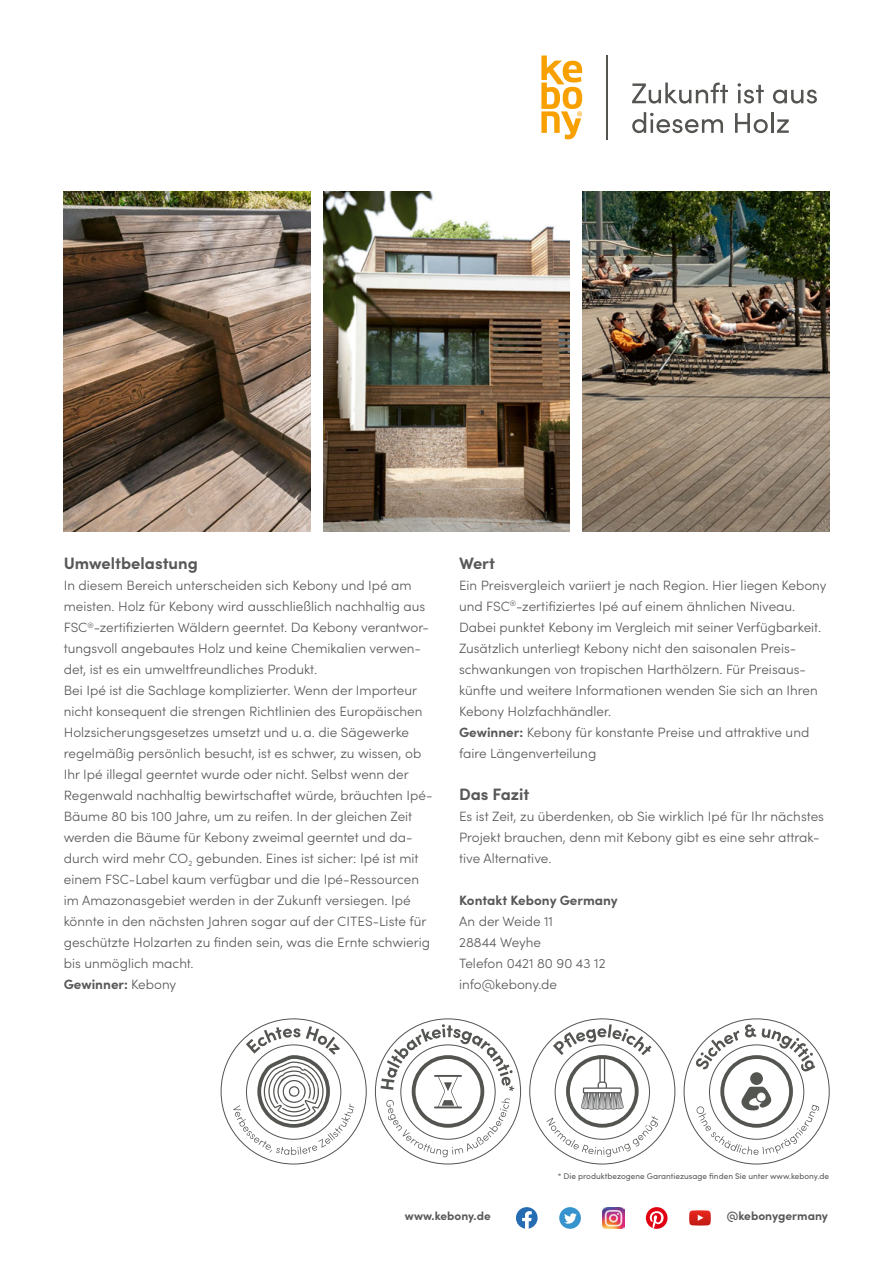
<style>
.page{position:relative;width:893px;height:1263px;background:#fff}
.page>*{position:absolute;margin:0;border:0;box-sizing:border-box;transform-origin:0 0}
.t1{font:700 16.5px "Sofia Pro";color:#585858}
.t2{font:300 13.5px/21px "Sofia Pro";color:#585858}
.t3{font:700 13.5px "Sofia Pro";color:#585858}
.t4{font:700 12px "Sofia Pro";color:#585858}
.t5{font:700 11.85px "Sofia Pro";color:#585858}
.t6{font:8.25px "Sofia Pro";color:#585858}
.s1{font-weight:700}
</style>
<div class="page">
<svg style="left:632px;top:83px;width:96px;height:21px"></svg>
<svg style="left:737px;top:83px;width:27px;height:21px"></svg>
<svg style="left:773px;top:90px;width:44px;height:14px"></svg>
<svg style="left:632px;top:112px;width:91px;height:21px"></svg>
<svg style="left:735px;top:113px;width:33px;height:20px"></svg>
<hr style="left:771px;top:112px;width:3px;height:21px;background:#535551">
<svg style="left:777px;top:119px;width:12px;height:14px"></svg>
<svg style="left:541px;top:56px;width:41px;height:83px"></svg>
<hr style="left:607px;top:55px;width:1px;height:84px;background:#535551">
<img style="left:64px;top:191px;width:247px;height:340px">
<img style="left:323px;top:191px;width:247px;height:340px">
<img style="left:582px;top:191px;width:247px;height:340px">
<svg style="left:381px;top:1024px;width:133px;height:133px"></svg>
<svg style="left:233px;top:1026px;width:121px;height:129px"></svg>
<svg style="left:546px;top:1024px;width:112px;height:133px"></svg>
<svg style="left:695px;top:1024px;width:124px;height:131px"></svg>
<div style="left:559px;top:1207px;width:22px;height:22px;background:#3693ce;border-radius:50%"></div>
<svg style="left:564px;top:1213px;width:13px;height:11px"></svg>
<svg style="left:516px;top:1207px;width:22px;height:22px"></svg>
<svg style="left:689px;top:1210px;width:22px;height:15px"></svg>
<img style="left:603px;top:1207px;width:21px;height:22px">
<svg style="left:646px;top:1207px;width:21px;height:22px"></svg>
<p class="t1" style="left:64px;top:551px;width:136px">Umweltbelastung</p>
<p class="t2" style="left:64px;top:574px;width:370px">In diesem Bereich unterscheiden sich Kebony und Ipé am meisten. Holz für Kebony wird ausschließlich nachhaltig aus FSC<sup>®</sup>-zertifizierten Wäldern geerntet. Da Kebony verantwor&shy;tungsvoll angebautes Holz und keine Chemikalien verwen&shy;det, ist es ein umweltfreundliches Produkt.<br>Bei Ipé ist die Sachlage komplizierter. Wenn der Importeur nicht konsequent die strengen Richtlinien des Europäischen Holzsicherungsgesetzes umsetzt und u. a. die Sägewerke regelmäßig persönlich besucht, ist es schwer, zu wissen, ob Ihr Ipé illegal geerntet wurde oder nicht. Selbst wenn der Regenwald nachhaltig bewirtschaftet würde, bräuchten Ipé-Bäume 80 bis 100 Jahre, um zu reifen. In der gleichen Zeit werden die Bäume für Kebony zweimal geerntet und da&shy;durch wird mehr CO<sub>2</sub> gebunden. Eines ist sicher: Ipé ist mit einem FSC-Label kaum verfügbar und die Ipé-Ressourcen im Amazonasgebiet werden in der Zukunft versiegen. Ipé könnte in den nächsten Jahren sogar auf der CITES-Liste für geschützte Holzarten zu finden sein, was die Ernte schwierig bis unmöglich macht.<br><span class="s1">Gewinner:</span> Kebony</p>
<p class="t1" style="left:459px;top:550px;width:38px">Wert</p>
<p class="t2" style="left:459px;top:574px;width:369px">Ein Preisvergleich variiert je nach Region. Hier liegen Kebony und FSC<sup>®</sup>-zertifiziertes Ipé auf einem ähnlichen Niveau.<br>Dabei punktet Kebony im Vergleich mit seiner Verfügbarkeit.<br>Zusätzlich unterliegt Kebony nicht den saisonalen Preis&shy;schwankungen von tropischen Harthölzern. Für Preisaus&shy;künfte und weitere Informationen wenden Sie sich an Ihren Kebony Holzfachhändler.<br><span class="s1">Gewinner:</span> Kebony für konstante Preise und attraktive und faire Längenverteilung</p>
<p class="t1" style="left:459px;top:782px;width:72px">Das Fazit</p>
<p class="t2" style="left:459px;top:805px;width:367px">Es ist Zeit, zu überdenken, ob Sie wirklich Ipé für Ihr nächstes<br>Projekt brauchen, denn mit Kebony gibt es eine sehr attrak&shy;tive Alternative.</p>
<p class="t3" style="left:459px;top:890px;width:160px">Kontakt Kebony Germany</p>
<p class="t2" style="left:459px;top:910px;width:148px">An der Weide 11<br>28844 Weyhe<br>Telefon 0421 80 90 43 12 info@kebony.de</p>
<p class="t6" style="left:558px;top:1170px;width:273px">* Die produktbezogene Garantiezusage finden Sie unter www.kebony.de</p>
<p class="t5" style="left:405px;top:1207px;width:87px">www.kebony.de</p>
<p class="t4" style="left:727px;top:1207px;width:103px">@kebonygermany</p>
</div>
